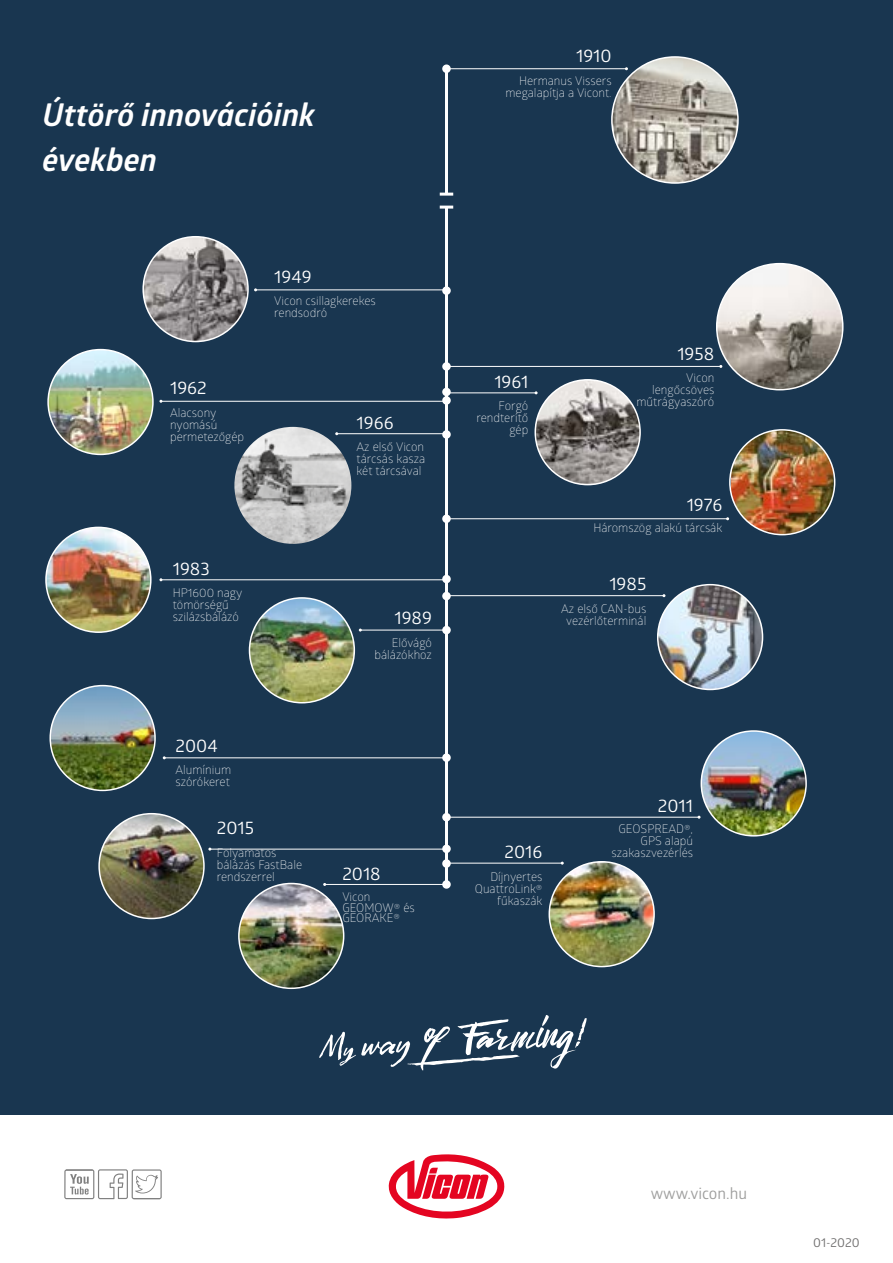
<style>
.page{position:relative;width:893px;height:1263px;background:#fff}
.page>*{position:absolute;margin:0;border:0;box-sizing:border-box;transform-origin:0 0}
.t1{font:italic 700 31.5px/45px "Glober";color:#fff}
.t2{font:18px "Glober";color:#fff}
.t3{font:15.75px "Glober";color:#9d9d9c}
.t4{font:12.75px "Glober";color:#706f6f}
.t5{font:300 12px/12px "Glober";color:#fff;text-align:right}
</style>
<div class="page">
<div style="left:0;top:0;width:893px;height:1114px;background:#193650"></div>
<svg style="left:389px;top:1154px;width:115px;height:64px"></svg>
<svg style="left:64px;top:1169px;width:98px;height:30px"></svg>
<svg style="left:319px;top:1015px;width:268px;height:56px"></svg>
<hr style="left:445px;top:71px;width:3px;height:123px;background:#fff">
<svg style="left:440px;top:193px;width:13px;height:3px"></svg>
<div style="left:442px;top:64px;width:9px;height:9px;background:#fff;border-radius:50%"></div>
<svg style="left:442px;top:286px;width:9px;height:9px"></svg>
<svg style="left:442px;top:859px;width:9px;height:9px"></svg>
<div style="left:442px;top:880px;width:9px;height:9px;background:#fff;border-radius:50%"></div>
<img style="left:612px;top:57px;width:126px;height:126px;border-radius:63px">
<svg style="left:442px;top:362px;width:9px;height:9px"></svg>
<svg style="left:442px;top:388px;width:9px;height:8px"></svg>
<svg style="left:442px;top:396px;width:9px;height:9px"></svg>
<svg style="left:442px;top:430px;width:9px;height:9px"></svg>
<svg style="left:442px;top:514px;width:9px;height:9px"></svg>
<svg style="left:442px;top:575px;width:9px;height:8px"></svg>
<svg style="left:442px;top:592px;width:9px;height:8px"></svg>
<svg style="left:442px;top:626px;width:9px;height:8px"></svg>
<svg style="left:442px;top:753px;width:9px;height:9px"></svg>
<svg style="left:442px;top:813px;width:9px;height:8px"></svg>
<svg style="left:442px;top:844px;width:9px;height:9px"></svg>
<img style="left:731px;top:430px;width:103px;height:105px">
<div style="left:729px;top:429px;width:106px;height:106px;border:2px solid #fff;border-radius:50%"></div>
<img style="left:535px;top:380px;width:105px;height:105px;border-radius:51px">
<div style="left:534px;top:379px;width:107px;height:106px;border:2px solid #fff;border-radius:50%"></div>
<img style="left:143px;top:237px;width:105px;height:104px;border-radius:52px">
<div style="left:142px;top:236px;width:107px;height:106px;border:2px solid #fff;border-radius:50%"></div>
<img style="left:48px;top:350px;width:105px;height:104px;border-radius:52px">
<div style="left:47px;top:349px;width:107px;height:106px;border:2px solid #fff;border-radius:50%"></div>
<img style="left:717px;top:264px;width:126px;height:126px;border-radius:63px">
<img style="left:46px;top:527px;width:105px;height:105px;border-radius:52px">
<div style="left:45px;top:527px;width:107px;height:106px;border:2px solid #fff;border-radius:50%"></div>
<img style="left:658px;top:585px;width:104px;height:104px;border-radius:52px">
<div style="left:657px;top:584px;width:106px;height:106px;border:2px solid #fff;border-radius:50%"></div>
<hr style="left:446px;top:595px;width:218px;height:1px;background:#fff">
<img style="left:249px;top:598px;width:105px;height:105px;border-radius:52px">
<div style="left:249px;top:597px;width:106px;height:106px;border:2px solid #fff;border-radius:50%"></div>
<hr style="left:360px;top:630px;width:86px;height:1px;background:#fff">
<img style="left:50px;top:686px;width:105px;height:104px;border-radius:52px">
<div style="left:49px;top:685px;width:107px;height:106px;border:2px solid #fff;border-radius:50%"></div>
<hr style="left:164px;top:757px;width:282px;height:1px;background:#fff">
<img style="left:701px;top:731px;width:105px;height:105px;border-radius:52px">
<div style="left:701px;top:730px;width:106px;height:106px;border:2px solid #fff;border-radius:50%"></div>
<img style="left:549px;top:862px;width:105px;height:104px;border-radius:52px">
<div style="left:549px;top:861px;width:106px;height:106px;border:2px solid #fff;border-radius:50%"></div>
<img style="left:99px;top:814px;width:105px;height:104px;border-radius:52px">
<div style="left:98px;top:813px;width:107px;height:106px;border:2px solid #fff;border-radius:50%"></div>
<img style="left:239px;top:883px;width:105px;height:105px;border-radius:52px">
<div style="left:238px;top:883px;width:106px;height:106px;border:2px solid #fff;border-radius:50%"></div>
<hr style="left:446px;top:817px;width:253px;height:1px;background:#fff">
<hr style="left:446px;top:863px;width:116px;height:1px;background:#fff">
<hr style="left:210px;top:849px;width:236px;height:1px;background:#fff">
<hr style="left:325px;top:884px;width:121px;height:1px;background:#fff">
<hr style="left:445px;top:207px;width:3px;height:677px;background:#fff">
<svg style="left:440px;top:206px;width:13px;height:3px"></svg>
<hr style="left:256px;top:289px;width:190px;height:1px;background:#fff">
<hr style="left:161px;top:401px;width:285px;height:1px;background:#fff">
<hr style="left:161px;top:579px;width:285px;height:1px;background:#fff">
<hr style="left:447px;top:68px;width:179px;height:1px;background:#fff">
<hr style="left:446px;top:366px;width:275px;height:1px;background:#fff">
<hr style="left:446px;top:392px;width:90px;height:1px;background:#fff">
<hr style="left:446px;top:518px;width:282px;height:1px;background:#fff">
<hr style="left:337px;top:433px;width:109px;height:1px;background:#fff">
<img style="left:234px;top:427px;width:117px;height:117px;border-radius:58px">
<h1 class="t1" style="left:43px;top:92px;width:274px">Úttörő innovációink években</h1>
<h2 class="t2" style="left:274px;top:264px;width:39px">1949</h2>
<p class="t5" style="left:274px;top:295px;width:103px;text-align:left">Vicon csillagkerekes rendsodró</p>
<h2 class="t2" style="left:170px;top:375px;width:38px">1962</h2>
<p class="t5" style="left:170px;top:406px;width:75px;text-align:left">Alacsony nyomású permetezőgép</p>
<h2 class="t2" style="left:357px;top:410px;width:39px">1966</h2>
<p class="t5" style="left:357px;top:440px;width:70px;text-align:justify">Az első Vicon tárcsás kasza két tárcsával</p>
<h2 class="t2" style="left:173px;top:556px;width:38px">1983</h2>
<p class="t5" style="left:173px;top:586px;width:71px;text-align:left">HP1600 nagy tömörségű szilázsbálázó</p>
<h2 class="t2" style="left:176px;top:732px;width:44px">2004</h2>
<p class="t5" style="left:176px;top:763px;width:57px;text-align:left">Alumínium szórókeret</p>
<h2 class="t2" style="left:217px;top:815px;width:39px">2015</h2>
<p class="t5" style="left:217px;top:846px;width:87px;text-align:left">Folyamatos bálázás FastBale rendszerrel</p>
<h2 class="t2" style="left:394px;top:605px;width:39px">1989</h2>
<p class="t5" style="left:374px;top:636px;width:59px">Elővágó bálázókhoz</p>
<h2 class="t2" style="left:342px;top:861px;width:40px">2018</h2>
<p class="t5" style="left:342px;top:891px;width:74px;line-height:10.5px;text-align:left">Vicon<br>GEOMOW® és<br>GEORAKE®</p>
<h2 class="t2" style="left:576px;top:43px;width:37px">1910</h2>
<p class="t5" style="left:505px;top:74px;width:108px">Hermanus Vissers megalapítja a Vicont.</p>
<h2 class="t2" style="left:494px;top:369px;width:36px">1961</h2>
<p class="t5" style="left:476px;top:399px;width:53px">Forgó rendterítő gép</p>
<h2 class="t2" style="left:677px;top:341px;width:39px">1958</h2>
<p class="t5" style="left:636px;top:371px;width:79px">Vicon lengőcsöves műtrágyaszóró</p>
<h2 class="t2" style="left:687px;top:492px;width:37px">1976</h2>
<p class="t5" style="left:593px;top:522px;width:131px">Háromszög alakú tárcsák</p>
<h2 class="t2" style="left:609px;top:571px;width:39px">1985</h2>
<p class="t5" style="left:561px;top:602px;width:87px;text-align:center">Az első CAN-bus vezérlőterminál</p>
<h2 class="t2" style="left:505px;top:839px;width:39px">2016</h2>
<p class="t5" style="left:475px;top:870px;width:69px">Díjnyertes<br>QuattroLink® fűkaszák</p>
<h2 class="t2" style="left:658px;top:793px;width:37px">2011</h2>
<p class="t5" style="left:611px;top:822px;width:83px">GEOSPREAD®,<br>GPS alapú szakaszvezérlés</p>
<h3 class="t3" style="left:651px;top:1183px;width:98px">www.vicon.hu</h3>
<p class="t4" style="left:813px;top:1233px;width:48px">01-2020</p>
</div>
